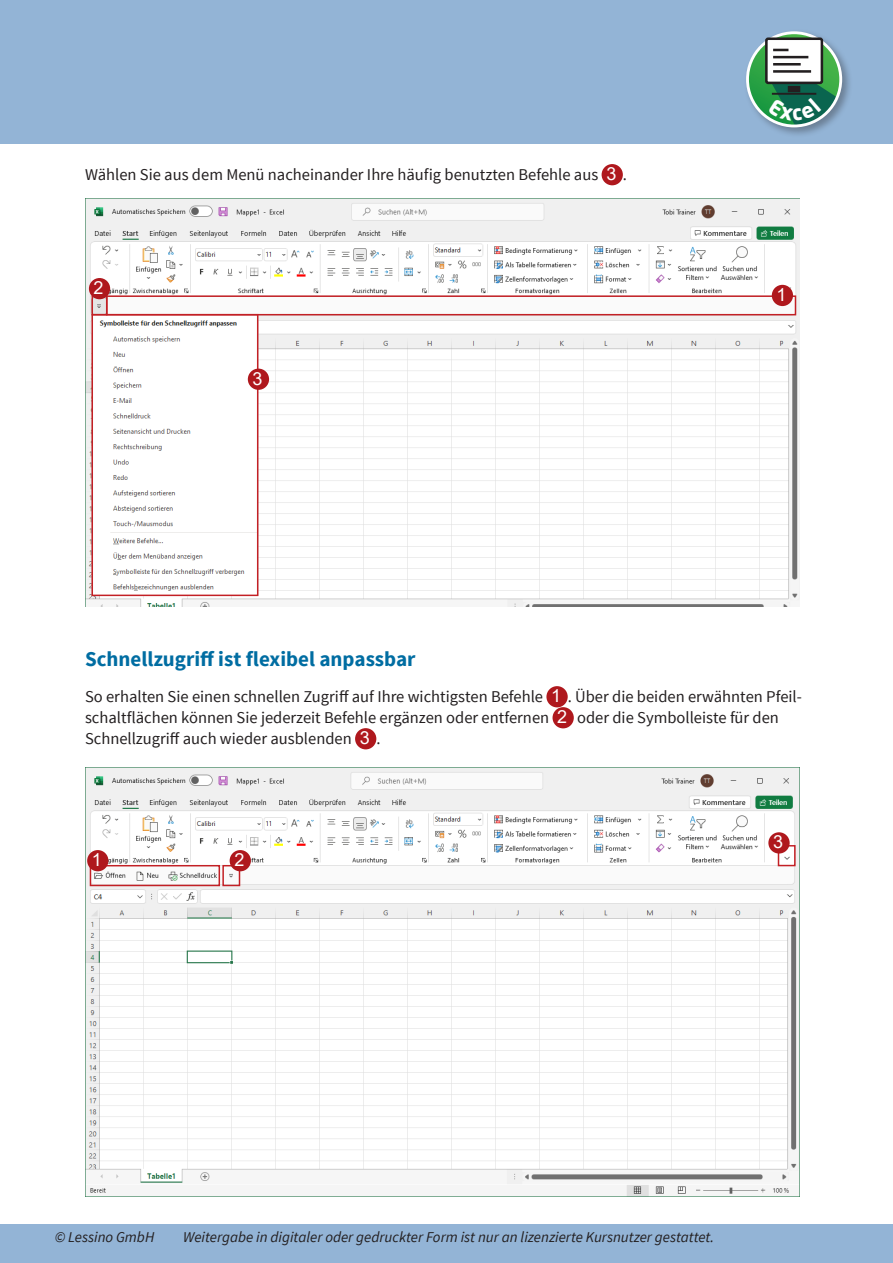
<style>
.page{position:relative;width:893px;height:1263px;background:#fff}
.page>*{position:absolute;margin:0;border:0;box-sizing:border-box;transform-origin:0 0}
.t1{font:700 21px "Source Sans Pro";color:#006da2}
.t2{font:18px "Arial";color:#fff}
.t3{font:16.5px/21px "Source Sans Pro";color:#231f20}
.t4{font:italic 15px "Source Sans Pro";color:#231f20}
.s1{font-family:"Arial";font-size:18px;color:#fff}
</style>
<div class="page">
<div style="left:0;top:0;width:893px;height:144px;background:#93b4d6"></div>
<div style="left:0;top:1224px;width:893px;height:39px;background:#93b4d6"></div>
<div style="left:744px;top:29px;width:109px;height:109px;background:#231f20;opacity:.35"></div>
<svg style="left:747px;top:33px;width:94px;height:93px"></svg>
<div style="left:746px;top:31px;width:96px;height:96px;border:3px solid #fff;border-radius:50%"></div>
<div style="left:766px;top:39px;width:56px;height:44px;background:#fff;border-radius:2px"></div>
<div style="left:765px;top:37px;width:58px;height:47px;border:3px solid #231f20;border-radius:2px"></div>
<hr style="left:773px;top:63px;width:28px;height:3px;background:#231f20">
<svg style="left:773px;top:49px;width:15px;height:2px"></svg>
<hr style="left:773px;top:56px;width:35px;height:2px;background:#231f20">
<hr style="left:773px;top:70px;width:38px;height:3px;background:#231f20">
<div style="left:602px;top:164px;width:21px;height:21px;background:#af181d;border-radius:50%"></div>
<div style="left:546px;top:686px;width:22px;height:21px;background:#af181d;border-radius:50%"></div>
<div style="left:552px;top:707px;width:22px;height:21px;background:#af181d;border-radius:50%"></div>
<div style="left:355px;top:728px;width:21px;height:21px;background:#af181d;border-radius:50%"></div>
<img style="left:85px;top:198px;width:714px;height:408px">
<div style="left:106px;top:295px;width:690px;height:20px;border:2px solid #c32025"></div>
<div style="left:92px;top:295px;width:16px;height:20px;border:2px solid #c32025"></div>
<div style="left:92px;top:314px;width:166px;height:282px;border:2px solid #c32025"></div>
<div style="left:772px;top:285px;width:21px;height:21px;background:#af181d;border-radius:50%"></div>
<div style="left:89px;top:278px;width:21px;height:21px;background:#af181d;border-radius:50%"></div>
<div style="left:248px;top:369px;width:21px;height:21px;background:#af181d;border-radius:50%"></div>
<img style="left:85px;top:767px;width:714px;height:429px">
<div style="left:90px;top:865px;width:130px;height:21px;border:2px solid #c32025"></div>
<div style="left:222px;top:865px;width:18px;height:21px;border:2px solid #c32025"></div>
<div style="left:87px;top:850px;width:21px;height:21px;background:#af181d;border-radius:50%"></div>
<div style="left:230px;top:850px;width:21px;height:21px;background:#af181d;border-radius:50%"></div>
<div style="left:778px;top:845px;width:18px;height:21px;border:2px solid #c32025"></div>
<div style="left:768px;top:832px;width:22px;height:21px;background:#af181d;border-radius:50%"></div>
<svg style="left:768px;top:82px;width:73px;height:44px"></svg>
<p class="t3" style="left:85px;top:164px;width:541px">Wählen Sie aus dem Menü nacheinander Ihre häufig benutzten Befehle aus <span class="s1">3</span> .</p>
<p class="t2" style="left:94px;top:275px;width:12px">2</p>
<p class="t2" style="left:253px;top:366px;width:12px">3</p>
<p class="t2" style="left:776px;top:282px;width:12px">1</p>
<p class="t1" style="left:85px;top:646px;width:332px">Schnellzugriff ist flexibel anpassbar</p>
<p class="t3" style="left:85px;top:686px;width:718px">So erhalten Sie einen schnellen Zugriff auf Ihre wichtigsten Befehle <span class="s1">1</span> . Über die beiden erwähnten Pfeil&shy;schaltflächen können Sie jederzeit Befehle ergänzen oder entfernen <span class="s1">2</span> oder die Symbolleiste für den<br>Schnellzugriff auch wieder ausblenden <span class="s1">3</span> .</p>
<p class="t2" style="left:92px;top:847px;width:12px">1</p>
<p class="t2" style="left:234px;top:847px;width:12px">2</p>
<p class="t2" style="left:773px;top:830px;width:12px">3</p>
<p class="t4" style="left:55px;top:1228px;width:101px">© Lessino GmbH</p>
<p class="t4" style="left:183px;top:1228px;width:532px">Weitergabe in digitaler oder gedruckter Form ist nur an lizenzierte Kursnutzer gestattet.</p>
</div>
